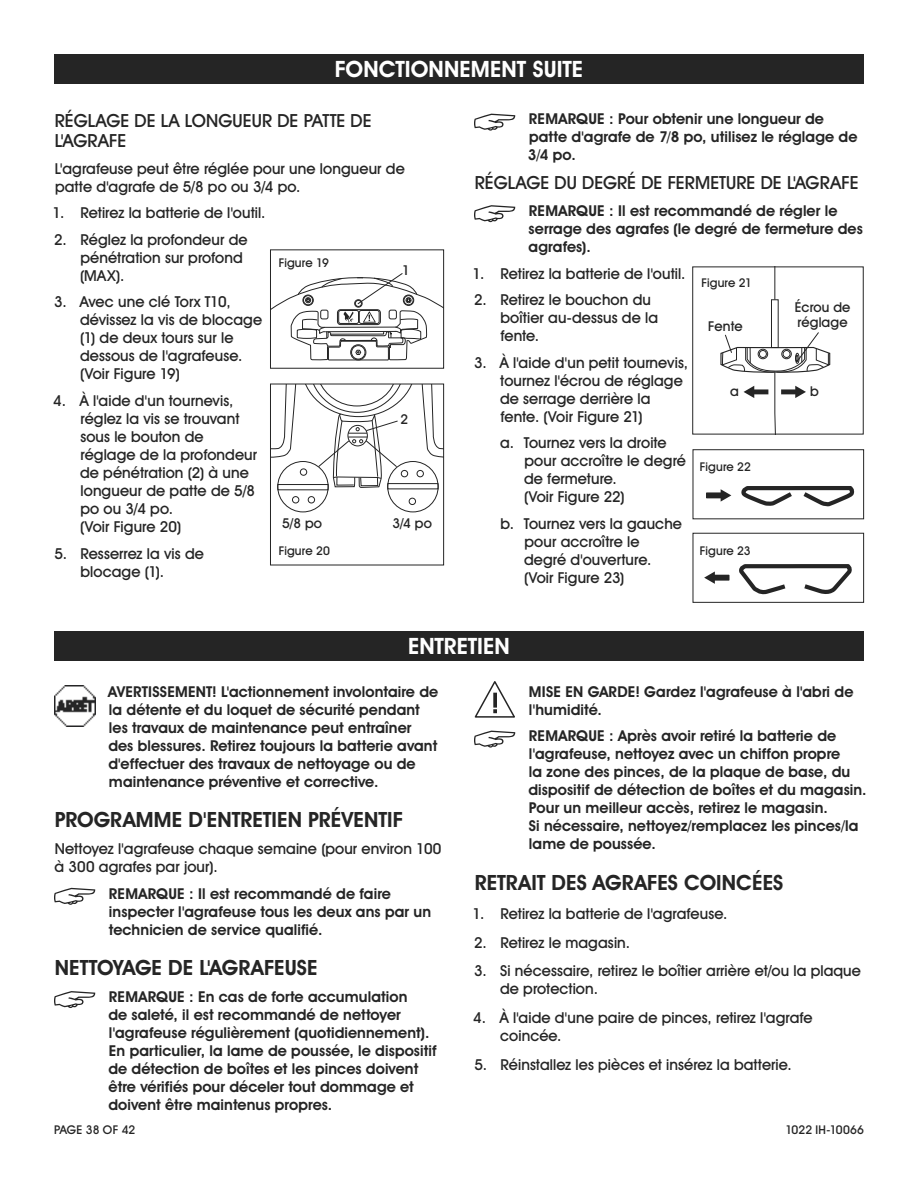
<style>
.page{position:relative;width:918px;height:1188px;background:#fff}
.page>*{position:absolute;margin:0;border:0;box-sizing:border-box;transform-origin:0 0}
.t1{font:700 22.5px "Uline Two Knine";letter-spacing:.005em;color:#fff}
.t2{font:700 21px "Uline Two Knine";color:#252525}
.t3{font:18px/20.2px "Uline Two Knine";color:#252525}
.t4{font:700 15px/18px "Uline Two Knine";letter-spacing:.005em;color:#252525}
.t5{font:15px/18px "Uline Two Knine";letter-spacing:.005em;color:#252525}
.t6{font:13.5px "Uline Two Knine";letter-spacing:.01em;color:#252525}
.t7{font:12px "Uline Two Knine";letter-spacing:.005em;color:#252525}
</style>
<div class="page">
<div style="left:54px;top:54px;width:810px;height:30px;background:#252525"></div>
<svg style="left:474px;top:114px;width:41px;height:17px"></svg>
<svg style="left:474px;top:205px;width:41px;height:17px"></svg>
<div style="left:270px;top:249px;width:174px;height:120px;border:1px solid #252525"></div>
<svg style="left:270px;top:272px;width:174px;height:95px"></svg>
<div style="left:707px;top:493px;width:17px;height:5px;background:#252525"></div>
<svg style="left:721px;top:489px;width:10px;height:13px"></svg>
<svg style="left:741px;top:486px;width:113px;height:21px"></svg>
<div style="left:693px;top:449px;width:171px;height:70px;border:1px solid #252525"></div>
<div style="left:712px;top:575px;width:17px;height:5px;background:#252525"></div>
<svg style="left:704px;top:571px;width:11px;height:13px"></svg>
<svg style="left:740px;top:564px;width:112px;height:31px"></svg>
<div style="left:693px;top:533px;width:171px;height:70px;border:1px solid #252525"></div>
<div style="left:771px;top:299px;width:8px;height:49px;border:1px solid #252525"></div>
<hr style="left:774px;top:267px;width:1px;height:33px;background:#252525">
<div style="left:692px;top:267px;width:172px;height:167px;border:1px solid #252525"></div>
<svg style="left:693px;top:331px;width:170px;height:103px"></svg>
<svg style="left:270px;top:384px;width:174px;height:158px"></svg>
<div style="left:54px;top:631px;width:810px;height:30px;background:#252525"></div>
<svg style="left:54px;top:888px;width:41px;height:17px"></svg>
<svg style="left:54px;top:991px;width:41px;height:17px"></svg>
<svg style="left:475px;top:681px;width:40px;height:37px"></svg>
<svg style="left:474px;top:731px;width:41px;height:17px"></svg>
<img style="left:54px;top:685px;width:42px;height:42px">
<h1 class="t1" style="left:335px;top:56px;width:249px">FONCTIONNEMENT SUITE</h1>
<p class="t3" style="left:55px;top:110px;width:319px">RÉGLAGE DE LA LONGUEUR DE PATTE DE<br>L'AGRAFE</p>
<p class="t5" style="left:55px;top:159px;width:351px">L'agrafeuse peut être réglée pour une longueur de patte d'agrafe de 5/8 po ou 3/4 po.</p>
<p class="t5" style="left:53px;top:204px;width:214px">1. Retirez la batterie de l'outil.</p>
<p class="t5" style="left:80px;top:230px;width:169px;text-indent:-26px">2. Réglez la profondeur de pénétration sur profond (MAX).</p>
<p class="t5" style="left:80px;top:293px;width:184px;text-indent:-26px">3. Avec une clé Torx T10, dévissez la vis de blocage (1) de deux tours sur le dessous de l'agrafeuse. (Voir Figure 19)</p>
<p class="t5" style="left:80px;top:392px;width:179px;text-indent:-27px">4. À l'aide d'un tournevis, réglez la vis se trouvant sous le bouton de réglage de la profondeur de pénétration (2) à une longueur de patte de 5/8 po ou 3/4 po.<br>(Voir Figure 20)</p>
<p class="t5" style="left:81px;top:544px;width:125px;text-indent:-26px">5. Resserrez la vis de blocage (1).</p>
<p class="t4" style="left:528px;top:110px;width:331px">REMARQUE : Pour obtenir une longueur de patte d'agrafe de 7/8 po, utilisez le réglage de<br>3/4 po.</p>
<p class="t3" style="left:475px;top:173px;width:385px">RÉGLAGE DU DEGRÉ DE FERMETURE DE L'AGRAFE</p>
<p class="t4" style="left:529px;top:201px;width:336px">REMARQUE : Il est recommandé de régler le serrage des agrafes (le degré de fermeture des agrafes).</p>
<p class="t5" style="left:473px;top:264px;width:214px">1. Retirez la batterie de l'outil.</p>
<p class="t5" style="left:500px;top:291px;width:159px;text-indent:-26px">2. Retirez le bouchon du boîtier au-dessus de la fente.</p>
<p class="t5" style="left:500px;top:353px;width:190px;text-indent:-26px">3. À l'aide d'un petit tournevis, tournez l'écrou de réglage de serrage derrière la fente. (Voir Figure 21)</p>
<p class="t5" style="left:524px;top:434px;width:164px;text-indent:-24px">a. Tournez vers la droite pour accroître le degré de fermeture.<br>(Voir Figure 22)</p>
<p class="t5" style="left:524px;top:515px;width:159px;text-indent:-24px">b. Tournez vers la gauche pour accroître le degré d'ouverture. (Voir Figure 23)</p>
<p class="t7" style="left:279px;top:256px;width:52px">Figure 19</p>
<p class="t6" style="left:402px;top:262px;width:9px">1</p>
<p class="t7" style="left:702px;top:275px;width:52px">Figure 21</p>
<p class="t6" style="left:795px;top:299px;width:57px">Écrou de</p>
<p class="t6" style="left:708px;top:318px;width:36px">Fente</p>
<p class="t6" style="left:798px;top:314px;width:51px">réglage</p>
<p class="t6" style="left:730px;top:383px;width:10px">a</p>
<p class="t6" style="left:810px;top:383px;width:10px">b</p>
<p class="t6" style="left:400px;top:411px;width:9px">2</p>
<p class="t7" style="left:700px;top:459px;width:52px">Figure 22</p>
<p class="t6" style="left:282px;top:515px;width:41px">5/8 po</p>
<p class="t6" style="left:393px;top:515px;width:41px">3/4 po</p>
<p class="t7" style="left:700px;top:543px;width:52px">Figure 23</p>
<p class="t7" style="left:279px;top:543px;width:53px">Figure 20</p>
<h1 class="t1" style="left:408px;top:633px;width:103px">ENTRETIEN</h1>
<p class="t4" style="left:108px;top:682px;width:332px">AVERTISSEMENT! L'actionnement involontaire de la détente et du loquet de sécurité pendant les travaux de maintenance peut entraîner des blessures. Retirez toujours la batterie avant d'effectuer des travaux de nettoyage ou de maintenance préventive et corrective.</p>
<h2 class="t2" style="left:55px;top:807px;width:349px">PROGRAMME D'ENTRETIEN PRÉVENTIF</h2>
<p class="t5" style="left:55px;top:839px;width:388px">Nettoyez l'agrafeuse chaque semaine (pour environ 100 à 300 agrafes par jour).</p>
<p class="t4" style="left:109px;top:884px;width:324px">REMARQUE : Il est recommandé de faire inspecter l'agrafeuse tous les deux ans par un technicien de service qualifié.</p>
<h2 class="t2" style="left:55px;top:955px;width:264px">NETTOYAGE DE L'AGRAFEUSE</h2>
<p class="t4" style="left:108px;top:987px;width:330px">REMARQUE : En cas de forte accumulation<br>de saleté, il est recommandé de nettoyer l'agrafeuse régulièrement (quotidiennement).<br>En particulier, la lame de poussée, le dispositif de détection de boîtes et les pinces doivent être vérifiés pour déceler tout dommage et doivent être maintenus propres.</p>
<p class="t4" style="left:529px;top:682px;width:326px">MISE EN GARDE! Gardez l'agrafeuse à l'abri de l'humidité.</p>
<p class="t4" style="left:528px;top:727px;width:340px">REMARQUE : Après avoir retiré la batterie de l'agrafeuse, nettoyez avec un chiffon propre<br>la zone des pinces, de la plaque de base, du dispositif de détection de boîtes et du magasin.<br>Pour un meilleur accès, retirez le magasin.<br>Si nécessaire, nettoyez/remplacez les pinces/la lame de poussée.</p>
<h2 class="t2" style="left:475px;top:870px;width:310px">RETRAIT DES AGRAFES COINCÉES</h2>
<p class="t5" style="left:473px;top:904px;width:256px">1. Retirez la batterie de l'agrafeuse.</p>
<p class="t5" style="left:474px;top:933px;width:157px">2. Retirez le magasin.</p>
<p class="t5" style="left:500px;top:962px;width:362px;text-indent:-26px">3. Si nécessaire, retirez le boîtier arrière et/ou la plaque de protection.</p>
<p class="t5" style="left:500px;top:1009px;width:314px;text-indent:-27px">4. À l'aide d'une paire de pinces, retirez l'agrafe coincée.</p>
<p class="t5" style="left:474px;top:1055px;width:319px">5. Réinstallez les pièces et insérez la batterie.</p>
<p class="t7" style="left:54px;top:1122px;width:83px">PAGE 38 OF 42</p>
<p class="t7" style="left:785px;top:1122px;width:80px">1022 IH-10066</p>
</div>
